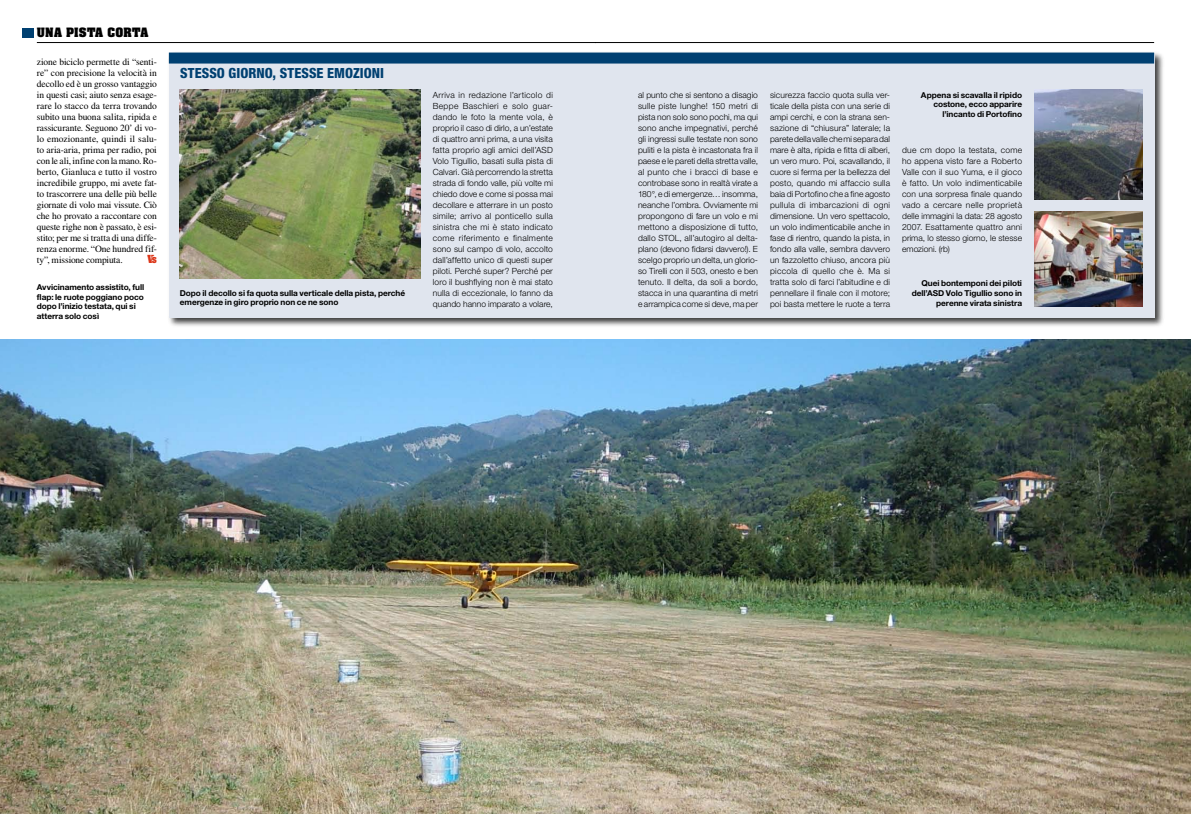
<style>
.page{position:relative;width:1191px;height:814px;background:#fff}
.page>*{position:absolute;margin:0;border:0;box-sizing:border-box;transform-origin:0 0}
.t1{font:800 condensed 14px "Helvetica Neue LT Std";color:#004071}
.t2{font:700 11px "Aachen Std";letter-spacing:.02em;color:#000}
.t3{font:9.5px/11px "Times LT Std";letter-spacing:-.015em;color:#000;text-align:justify}
.t4{font:700 9.5px "Aachen Std";color:#dc3619}
.t5{font:300 8.5px/11px "Helvetica Neue LT Std";letter-spacing:.005em;color:#000;text-align:justify}
.t6{font:700 8.1px/9.5px "Helvetica Neue LT Std";letter-spacing:-.005em;color:#000}
.s1{font-size:7px}
</style>
<div class="page">
<hr style="left:37px;top:42px;width:558px;height:1px;background:#000">
<div style="left:22px;top:28px;width:12px;height:9px;background:#004071"></div>
<hr style="left:595px;top:42px;width:559px;height:1px;background:#000">
<img style="left:0;top:340px;width:1191px;height:474px">
<div style="left:167px;top:50px;width:998px;height:278px;background:#000;opacity:.75"></div>
<div style="left:169px;top:54px;width:985px;height:264px;background:#e0e5ee"></div>
<div style="left:169px;top:53px;width:985px;height:11px;background:#004071"></div>
<img style="left:180px;top:90px;width:241px;height:189px">
<img style="left:1034px;top:89px;width:108px;height:111px">
<img style="left:1034px;top:211px;width:108px;height:96px">
<p class="t2" style="left:37px;top:25px;width:113px">UNA PISTA CORTA</p>
<p class="t3" style="left:37px;top:56px;width:122px">zione biciclo permette di “senti&shy;re” con precisione la velocità in decollo ed è un grosso vantaggio in questi casi; aiuto senza esage&shy;rare lo stacco da terra trovando subito una buona salita, ripida e rassicurante. Seguono 20’ di vo&shy;lo emozionante, quindi il salu&shy;to aria-aria, prima per radio, poi con le ali, infine con la mano. Ro&shy;berto, Gianluca e tutto il vostro incredibile gruppo, mi avete fat&shy;to trascorrere una delle più belle giornate di volo mai vissute. Ciò che ho provato a raccontare con queste righe non è passato, è esi&shy;stito; per me si tratta di una diffe&shy;renza enorme. “One hundred fif&shy;ty”, missione compiuta.</p>
<p class="t4" style="left:147px;top:252px;width:11px">V<span class="s1">S</span></p>
<p class="t6" style="left:37px;top:282px;width:109px">Avvicinamento assistito, full flap: le ruote poggiano poco dopo l’inizio testata, qui si atterra solo così</p>
<h1 class="t1" style="left:180px;top:64px;width:205px">STESSO GIORNO, STESSE EMOZIONI</h1>
<p class="t6" style="left:180px;top:288px;width:227px">Dopo il decollo si fa quota sulla verticale della pista, perché emergenze in giro proprio non ce ne sono</p>
<p class="t5" style="left:433px;top:89px;width:122px">Arriva in redazione l’articolo di Beppe Baschieri e solo guar&shy;dando le foto la mente vola, è proprio il caso di dirlo, a un’estate di quattro anni prima, a una visita fatta proprio agli amici dell’ASD Volo Tigullio, basati sulla pista di Calvari. Già percorrendo la stretta strada di fondo valle, più volte mi chiedo dove e come si possa mai decollare e atterrare in un posto simile; arrivo al ponticello sulla sinistra che mi è stato indicato come riferimento e finalmente sono sul campo di volo, accolto dall’affetto unico di questi super piloti. Perché super? Perché per loro il bushflying non è mai stato nulla di eccezionale, lo fanno da quando hanno imparato a volare,</p>
<p class="t5" style="left:638px;top:89px;width:121px">al punto che si sentono a disagio sulle piste lunghe! 150 metri di pista non solo sono pochi, ma qui sono anche impegnativi, perché gli ingressi sulle testate non sono puliti e la pista è incastonata fra il paese e le pareti della stretta valle, al punto che i bracci di base e controbase sono in realtà virate a 180°, e di emergenze… insomma, neanche l’ombra. Ovviamente mi propongono di fare un volo e mi mettono a disposizione di tutto, dallo STOL, all’autogiro al delta&shy;plano (devono fidarsi davvero!). E scelgo proprio un delta, un glorio&shy;so Tirelli con il 503, onesto e ben tenuto. Il delta, da soli a bordo, stacca in una quarantina di metri e arrampica come si deve, ma per</p>
<p class="t5" style="left:770px;top:89px;width:122px">sicurezza faccio quota sulla ver&shy;ticale della pista con una serie di ampi cerchi, e con la strana sen&shy;sazione di “chiusura” laterale; la parete della valle che mi separa dal mare è alta, ripida e fitta di alberi, un vero muro. Poi, scavallando, il cuore si ferma per la bellezza del posto, quando mi affaccio sulla baia di Portofino che a fine agosto pullula di imbarcazioni di ogni dimensione. Un vero spettacolo, un volo indimenticabile anche in fase di rientro, quando la pista, in fondo alla valle, sembra davvero un fazzoletto chiuso, ancora più piccola di quello che è. Ma si tratta solo di farci l’abitudine e di pennellare il finale con il motore; poi basta mettere le ruote a terra</p>
<p class="t6" style="left:921px;top:90px;width:103px;text-align:right">Appena si scavalla il ripido costone, ecco apparire l’incanto di Portofino</p>
<p class="t5" style="left:902px;top:144px;width:122px">due cm dopo la testata, come ho appena visto fare a Roberto Valle con il suo Yuma, e il gioco è fatto. Un volo indimenticabile con una sorpresa finale quando vado a cercare nelle proprietà delle immagini la data: 28 agosto 2007. Esattamente quattro anni prima, lo stesso giorno, le stesse emozioni. (rb)</p>
<p class="t6" style="left:911px;top:279px;width:112px;text-align:right">Quei bontemponi dei piloti dell’ASD Volo Tigullio sono in perenne virata sinistra</p>
</div>
